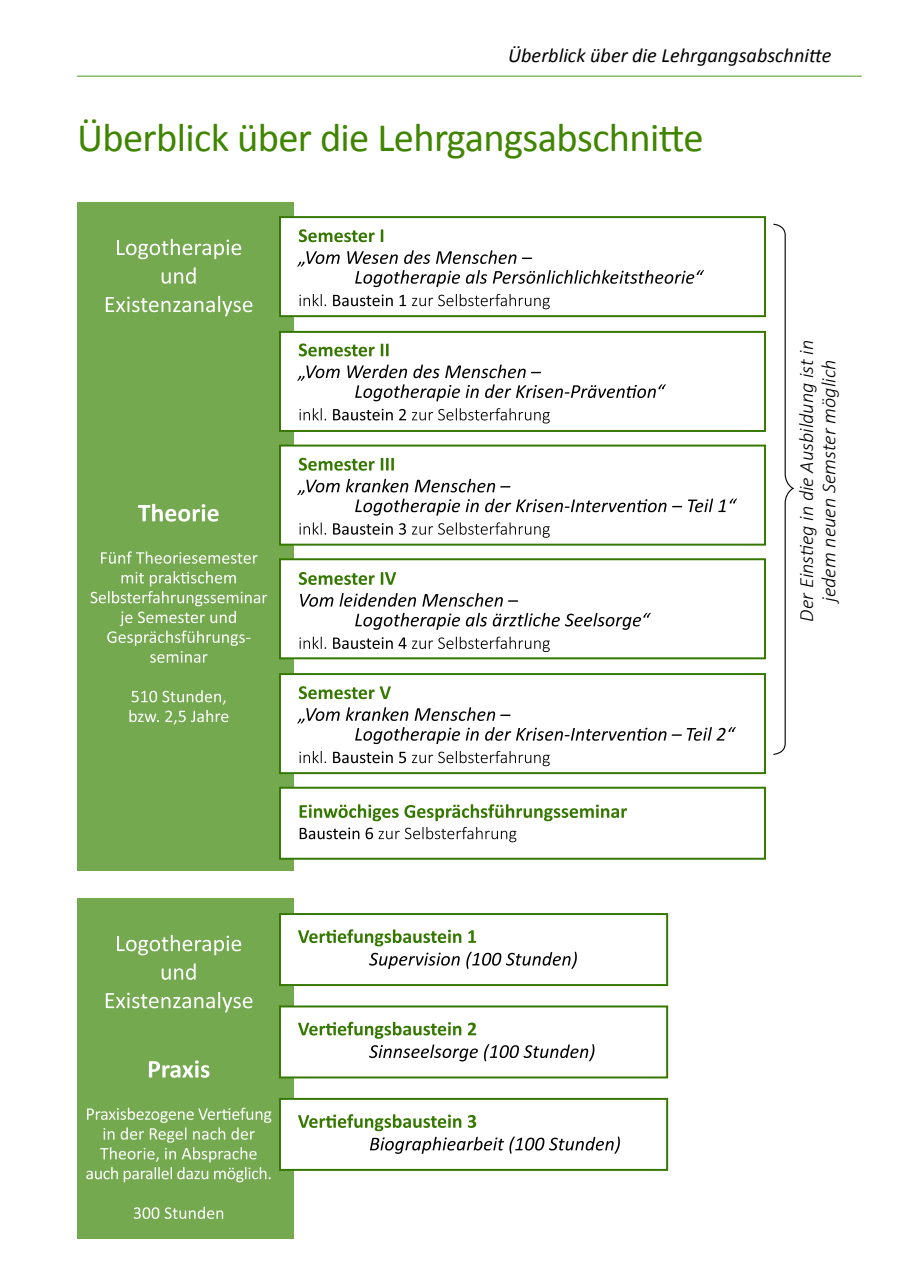
<style>
.page{position:relative;width:907px;height:1263px;background:#fff}
.page>*{position:absolute;margin:0;border:0;box-sizing:border-box;transform-origin:0 0}
.Ü1{font:40.5px "Calibri";letter-spacing:-.015em;color:#3f8500}
.Fließtext{font:italic 300 20.25px/22.5px "Calibri";color:#000;text-align:center}
.Seite_oben_Ecke{font:italic 20.25px "Calibri";color:#000}
</style>
<div class="page">
<hr style="left:77px;top:76px;width:785px;height:1px;background:#5da33a">
<div style="left:78px;top:898px;width:216px;height:340px;background:#74a950"></div>
<svg style="left:106px;top:992px;width:146px;height:20px"></svg>
<svg style="left:162px;top:963px;width:34px;height:17px"></svg>
<svg style="left:117px;top:935px;width:124px;height:20px"></svg>
<svg style="left:134px;top:1206px;width:89px;height:13px"></svg>
<svg style="left:86px;top:1107px;width:185px;height:75px"></svg>
<svg style="left:149px;top:1060px;width:60px;height:18px"></svg>
<div style="left:78px;top:202px;width:216px;height:668px;background:#74a950"></div>
<svg style="left:106px;top:296px;width:146px;height:20px"></svg>
<svg style="left:162px;top:267px;width:34px;height:17px"></svg>
<svg style="left:117px;top:239px;width:124px;height:20px"></svg>
<svg style="left:129px;top:690px;width:99px;height:34px"></svg>
<svg style="left:90px;top:571px;width:177px;height:92px"></svg>
<svg style="left:101px;top:551px;width:157px;height:13px"></svg>
<svg style="left:138px;top:504px;width:81px;height:17px"></svg>
<div style="left:279px;top:216px;width:487px;height:101px;background:#fff;border:2px solid #357800"></div>
<div style="left:279px;top:331px;width:487px;height:101px;background:#fff;border:2px solid #357800"></div>
<div style="left:279px;top:444px;width:487px;height:102px;background:#fff;border:2px solid #357800"></div>
<div style="left:279px;top:558px;width:487px;height:101px;background:#fff;border:2px solid #357800"></div>
<div style="left:279px;top:673px;width:487px;height:101px;background:#fff;border:2px solid #357800"></div>
<svg style="left:299px;top:294px;width:251px;height:15px"></svg>
<svg style="left:297px;top:250px;width:407px;height:37px"></svg>
<svg style="left:299px;top:229px;width:84px;height:13px"></svg>
<svg style="left:299px;top:408px;width:251px;height:15px"></svg>
<svg style="left:297px;top:364px;width:369px;height:37px"></svg>
<svg style="left:299px;top:343px;width:90px;height:13px"></svg>
<svg style="left:299px;top:522px;width:251px;height:16px"></svg>
<svg style="left:297px;top:479px;width:440px;height:36px"></svg>
<svg style="left:299px;top:458px;width:95px;height:13px"></svg>
<svg style="left:299px;top:637px;width:251px;height:15px"></svg>
<svg style="left:355px;top:613px;width:296px;height:17px"></svg>
<svg style="left:300px;top:593px;width:218px;height:14px"></svg>
<svg style="left:299px;top:572px;width:97px;height:13px"></svg>
<div style="left:279px;top:787px;width:487px;height:73px;background:#fff;border:2px solid #357800"></div>
<svg style="left:299px;top:751px;width:251px;height:15px"></svg>
<svg style="left:297px;top:707px;width:439px;height:37px"></svg>
<svg style="left:299px;top:686px;width:92px;height:13px"></svg>
<svg style="left:300px;top:827px;width:216px;height:15px"></svg>
<svg style="left:300px;top:804px;width:327px;height:17px"></svg>
<div style="left:279px;top:1098px;width:389px;height:73px;background:#fff;border:2px solid #357800"></div>
<div style="left:279px;top:1005px;width:389px;height:73px;background:#fff;border:2px solid #357800"></div>
<div style="left:279px;top:913px;width:389px;height:73px;background:#fff;border:2px solid #357800"></div>
<svg style="left:369px;top:952px;width:208px;height:17px"></svg>
<svg style="left:298px;top:929px;width:178px;height:17px"></svg>
<svg style="left:298px;top:1022px;width:296px;height:39px"></svg>
<svg style="left:298px;top:1114px;width:322px;height:40px"></svg>
<svg style="left:773px;top:223px;width:22px;height:532px"></svg>
<p class="Seite_oben_Ecke" style="left:508px;top:42px;width:325px">Überblick über die Lehrgangsabschnitte</p>
<p class="Ü1" style="left:77px;top:112px;width:628px">Überblick über die Lehrgangsabschnitte</p>
<p class="Fließtext" style="left:795px;top:621px;width:283px;rotate:-90deg">Der Einstieg in die Ausbildung ist in jedem neuen Semster möglich</p>
</div>
